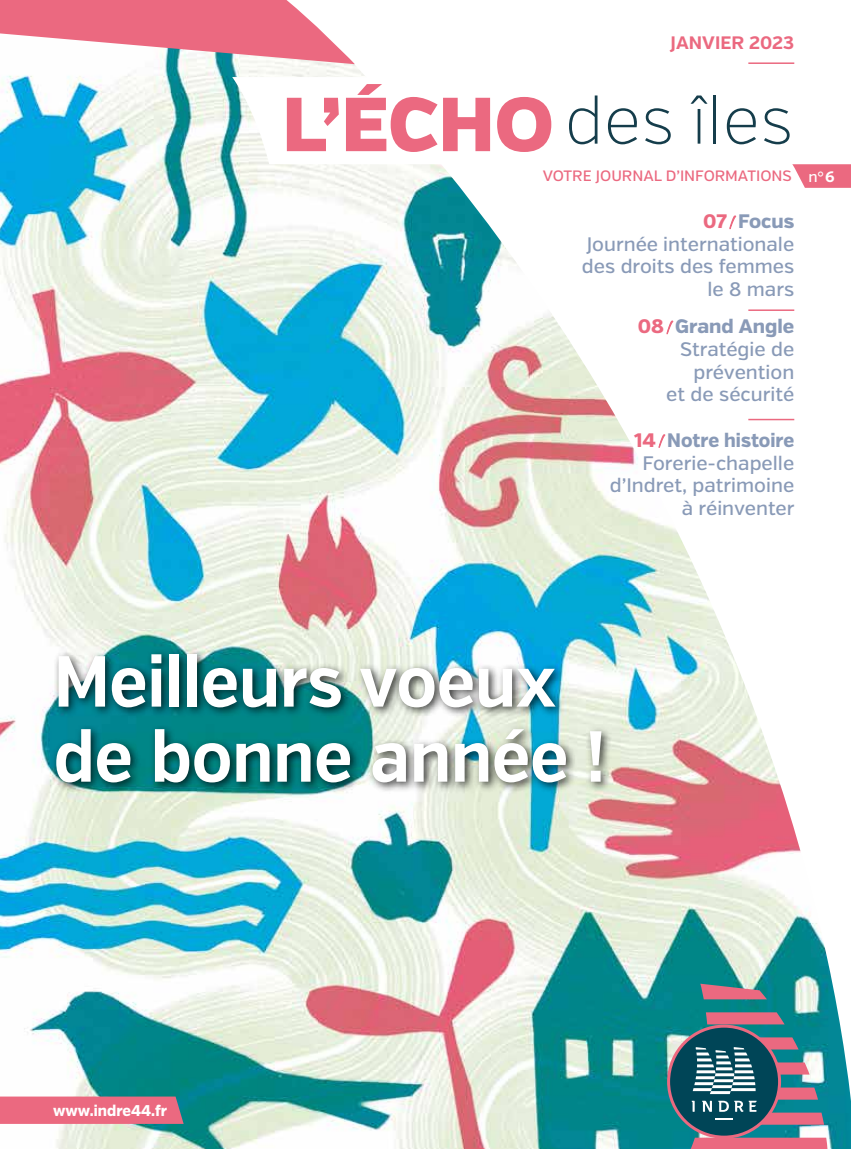
<style>
.page{position:relative;width:851px;height:1149px;background:#fff}
.page>*{position:absolute;margin:0;border:0;box-sizing:border-box;transform-origin:0 0}
.t1{font:700 72px/75px "Verb";color:#fff;scale:.91 1}
.t2{font:200 66px "Verb";color:#153d4b}
.t3{font:500 19.5px/22.5px "Verb";color:#899ab7;text-align:right}
.t4{font:700 18px "Verb";color:#eb6980}
.t5{font:800 15.6px "Verb";color:#fff;scale:.94 1}
.t6{font:500 15px "Verb";color:#eb6980}
.s1{font-weight:900;font-size:76.2px;color:#eb6980}
.s2{color:#fff}
.s3{font-weight:700;color:#fff}
.s4{font-weight:800;color:#eb6980}
.s5{font-family:"adelia";font-weight:400;font-size:10.95px;color:#eb6980}
.s6{font-weight:800}
</style>
<div class="page">
<img style="left:0;top:62px;width:850px;height:1086px">
<svg style="left:700px;top:983px;width:66px;height:16px"></svg>
<svg style="left:705px;top:1011px;width:79px;height:13px"></svg>
<svg style="left:0;top:0;width:355px;height:64px"></svg>
<div style="left:0;top:1096px;width:184px;height:27px;background:#eb6980"></div>
<svg style="left:668px;top:1025px;width:111px;height:111px"></svg>
<svg style="left:684px;top:1037px;width:152px;height:111px"></svg>
<div style="left:667px;top:1024px;width:114px;height:114px;border:3px solid #eb6980;border-radius:50%"></div>
<hr style="left:748px;top:62px;width:46px;height:2px;background:#eb6980">
<svg style="left:791px;top:164px;width:59px;height:24px"></svg>
<svg style="left:232px;top:77px;width:618px;height:87px"></svg>
<hr style="left:748px;top:309px;width:46px;height:2px;background:#eb6980">
<hr style="left:748px;top:418px;width:46px;height:2px;background:#eb6980">
<div style="left:51px;top:648px;width:561px;height:145px;background:#000;opacity:.78"></div>
<p class="t4" style="left:670px;top:32px;width:125px">JANVIER 2023</p>
<h2 class="t2" style="left:282px;top:81px;width:512px"><span class="s1">L’ÉCHO</span> des îles</h2>
<p class="t6" style="left:542px;top:167px;width:293px">VOTRE JOURNAL D’INFORMATIONS <span class="s2">n°</span><span class="s3">6</span></p>
<p class="t3" style="left:582px;top:210px;width:214px"><span class="s4">07</span><span class="s5">/</span><span class="s6">Focus<br></span>Journée internationale des droits des femmes le 8 mars</p>
<p class="t3" style="left:637px;top:315px;width:158px"><span class="s4">08</span><span class="s5">/</span><span class="s6">Grand Angle<br></span>Stratégie de prévention<br>et de sécurité</p>
<p class="t3" style="left:609px;top:429px;width:186px"><span class="s4">14</span><span class="s5">/</span><span class="s6">Notre histoire<br></span>Forerie-chapelle d’Indret, patrimoine à réinventer</p>
<h1 class="t1" style="left:54px;top:645px;width:607px">Meilleurs voeux de bonne année !</h1>
<p class="t5" style="left:53px;top:1101px;width:123px">www.indre44.fr</p>
</div>
